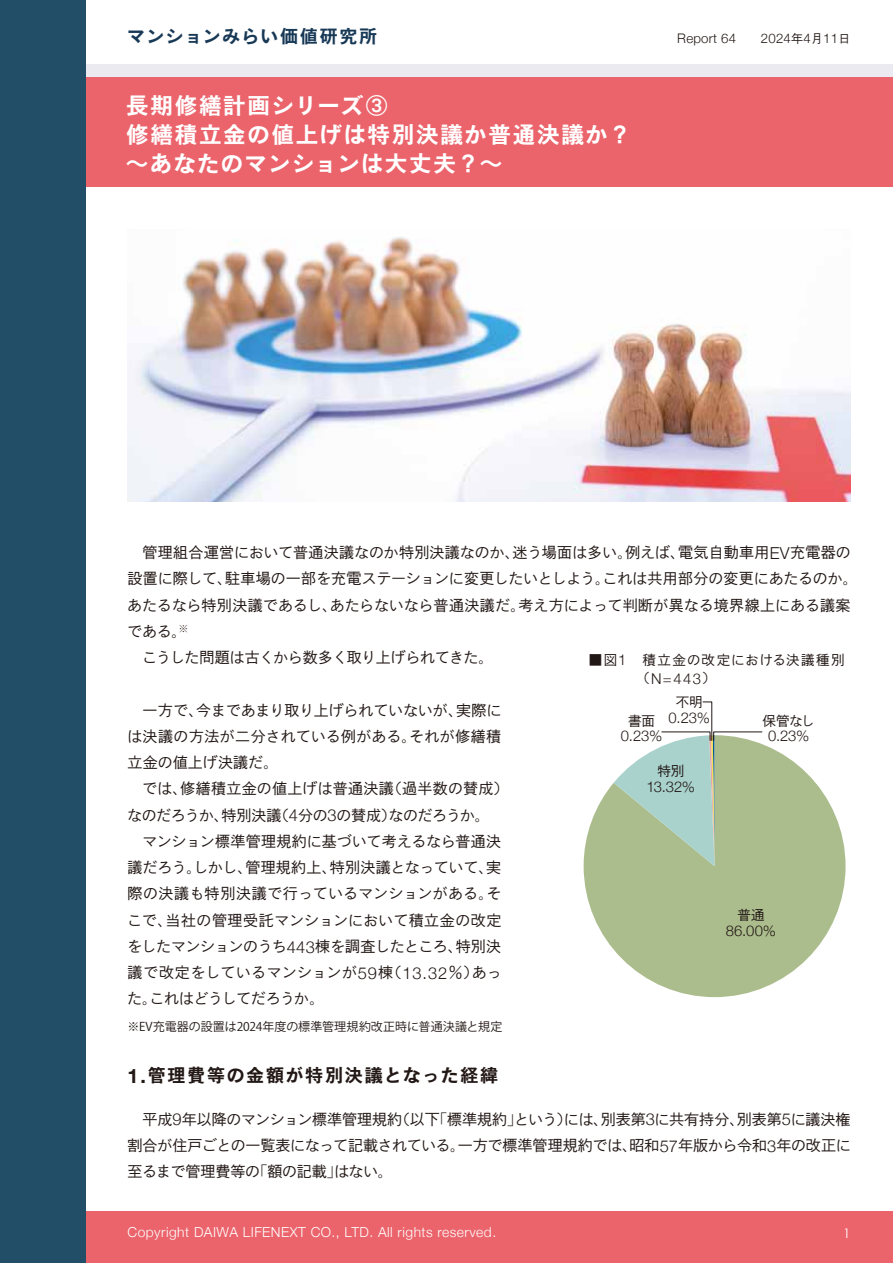
<style>
.page{position:relative;width:893px;height:1263px;background:#fff}
.page>*{position:absolute;margin:0;border:0;box-sizing:border-box;transform-origin:0 0}
.t1{font:22.5px/28.8px "Iwa O Go Std Eb";letter-spacing:.07em;color:#fff}
.t2{font:18px "Iwa O Go Std Eb";letter-spacing:.09em;color:#221815}
.t3{font:18px "Iwa O Go Std Eb";letter-spacing:.07em;color:#183956}
.t4{font:500 15px/26.2px "Iwa O Go Std";color:#221815;text-align:justify}
.t5{font:500 15px "Iwa O Go Std";letter-spacing:-.035em;color:#221815}
.t6{font:300 14.85px/18.1px "Helvetica Neue";letter-spacing:-.01em;color:#221815}
.t7{font:300 13.8px "Helvetica Neue";letter-spacing:.035em;color:#fff}
.t8{font:500 13.5px "Iwa O Go Std";letter-spacing:.095em;color:#221815}
.t9{font:500 13.5px "Iwa O Go Std";letter-spacing:.055em;color:#221815}
.t10{font:300 13.2px "Helvetica Neue";letter-spacing:.02em;color:#221815}
.t11{font:13.2px "Century Gothic";color:#fff}
.t12{font:12px "Koz Go Pr 6 N";letter-spacing:-.005em;color:#221815}
.s1{font-family:"Iwa O Go Std";font-weight:500;font-size:12px}
.s2{font-family:"Helvetica Neue";font-weight:300;font-size:16.5px}
.s3{font-family:"Helvetica Neue";font-weight:300;font-size:14.85px}
.s4{font-family:"Iwa O Go Std";font-weight:500;font-size:13.5px}
.s5{font-family:"Helvetica Neue";font-weight:700;font-size:19.8px}
</style>
<div class="page">
<div style="left:0;top:77px;width:893px;height:110px;background:#eb636b"></div>
<div style="left:0;top:1212px;width:893px;height:51px;background:#eb636b"></div>
<div style="left:0;top:64px;width:893px;height:13px;background:#ebeaf1"></div>
<div style="left:0;top:0;width:85px;height:1263px;background:#224e67"></div>
<hr style="left:892px;top:0;width:1px;height:1263px;background:#224e67">
<img style="left:128px;top:237px;width:722px;height:264px">
<svg style="left:584px;top:744px;width:261px;height:253px;fill:#acbd8d"></svg>
<svg style="left:614px;top:701px;width:148px;height:165px"></svg>
<p class="t3" style="left:127px;top:24px;width:252px">マンションみらい価値研究所</p>
<p class="t10" style="left:677px;top:28px;width:175px">Report 64<span class="s1">　　</span>2024<span class="s1">年</span>4<span class="s1">月</span>11<span class="s1">日</span></p>
<h1 class="t1" style="left:126px;top:90px;width:507px">長期修繕計画シリーズ③<br>修繕積立金の値上げは特別決議か普通決議か？～あなたのマンションは大丈夫？～</h1>
<p class="t4" style="left:143px;top:539px;width:710px">管理組合運営において普通決議なのか特別決議なのか、迷う場面は多い。例えば、電気自動車用<span class="s2">EV</span>充電器の</p>
<p class="t4" style="left:128px;top:565px;width:732px">設置に際して、駐車場の一部を充電ステーションに変更したいとしよう。これは共用部分の変更にあたるのか。</p>
<p class="t4" style="left:127px;top:591px;width:725px">あたるなら特別決議であるし、あたらないなら普通決議だ。考え方によって判断が異なる境界線上にある議案</p>
<p class="t4" style="left:127px;top:618px;width:62px">である。<sup>※</sup></p>
<p class="t5" style="left:142px;top:647px;width:353px">こうした問題は古くから数多く取り上げられてきた。</p>
<p class="t4" style="left:127px;top:696px;width:376px;text-indent:15px">一方で、今まであまり取り上げられていないが、実際には決議の方法が二分されている例がある。それが修繕積立金の値上げ決議だ。</p>
<p class="t4" style="left:127px;top:775px;width:383px;text-indent:15px">では、修繕積立金の値上げは普通決議（過半数の賛成）なのだろうか、特別決議（<span class="s2">4</span>分の<span class="s2">3</span>の賛成）なのだろうか。</p>
<p class="t4" style="left:127px;top:828px;width:376px;text-indent:15px">マンション標準管理規約に基づいて考えるなら普通決議だろう。しかし、管理規約上、特別決議となっていて、実際の決議も特別決議で行っているマンションがある。そこで、当社の管理受託マンションにおいて積立金の改定をしたマンションのうち<span class="s2">443</span>棟を調査したところ、特別決議で改定をしているマンションが<span class="s2">59</span>棟（<span class="s2">13.32</span>％）あった。これはどうしてだろうか。</p>
<p class="t8" style="left:589px;top:650px;width:257px">■図<span class="s3">1</span>　積立金の改定における決議種別</p>
<p class="t6" style="left:636px;top:668px;width:81px"><span class="s4">（</span>N=443<span class="s4">）</span></p>
<p class="t9" style="left:676px;top:693px;width:28px">不明</p>
<p class="t6" style="left:621px;top:708px;width:91px;text-indent:7px"><sub>書面</sub> 0.23%<br>0.23%</p>
<p class="t9" style="left:763px;top:711px;width:54px">保管なし</p>
<p class="t6" style="left:768px;top:726px;width:43px">0.23%</p>
<p class="t9" style="left:657px;top:762px;width:28px">特別</p>
<p class="t6" style="left:646px;top:776px;width:50px">13.32%</p>
<p class="t9" style="left:737px;top:906px;width:29px">普通</p>
<p class="t6" style="left:726px;top:920px;width:52px">86.00%</p>
<p class="t12" style="left:128px;top:1019px;width:376px">※EV充電器の設置は2024年度の標準管理規約改正時に普通決議と規定</p>
<p class="t2" style="left:128px;top:1063px;width:372px"><span class="s5">1.</span>管理費等の金額が特別決議となった経緯</p>
<p class="t4" style="left:128px;top:1105px;width:725px;text-indent:15px">平成<span class="s2">9</span>年以降のマンション標準管理規約（以下「標準規約」という）には、別表第<span class="s2">3</span>に共有持分、別表第<span class="s2">5</span>に議決権割合が住戸ごとの一覧表になって記載されている。一方で標準管理規約では、昭和<span class="s2">57</span>年版から令和<span class="s2">3</span>年の改正に至るまで管理費等の「額の記載」はない。</p>
<p class="t7" style="left:128px;top:1221px;width:370px">Copyright DAIWA LIFENEXT CO., LTD. All rights reserved.</p>
<p class="t11" style="left:843px;top:1225px;width:9px">1</p>
</div>
